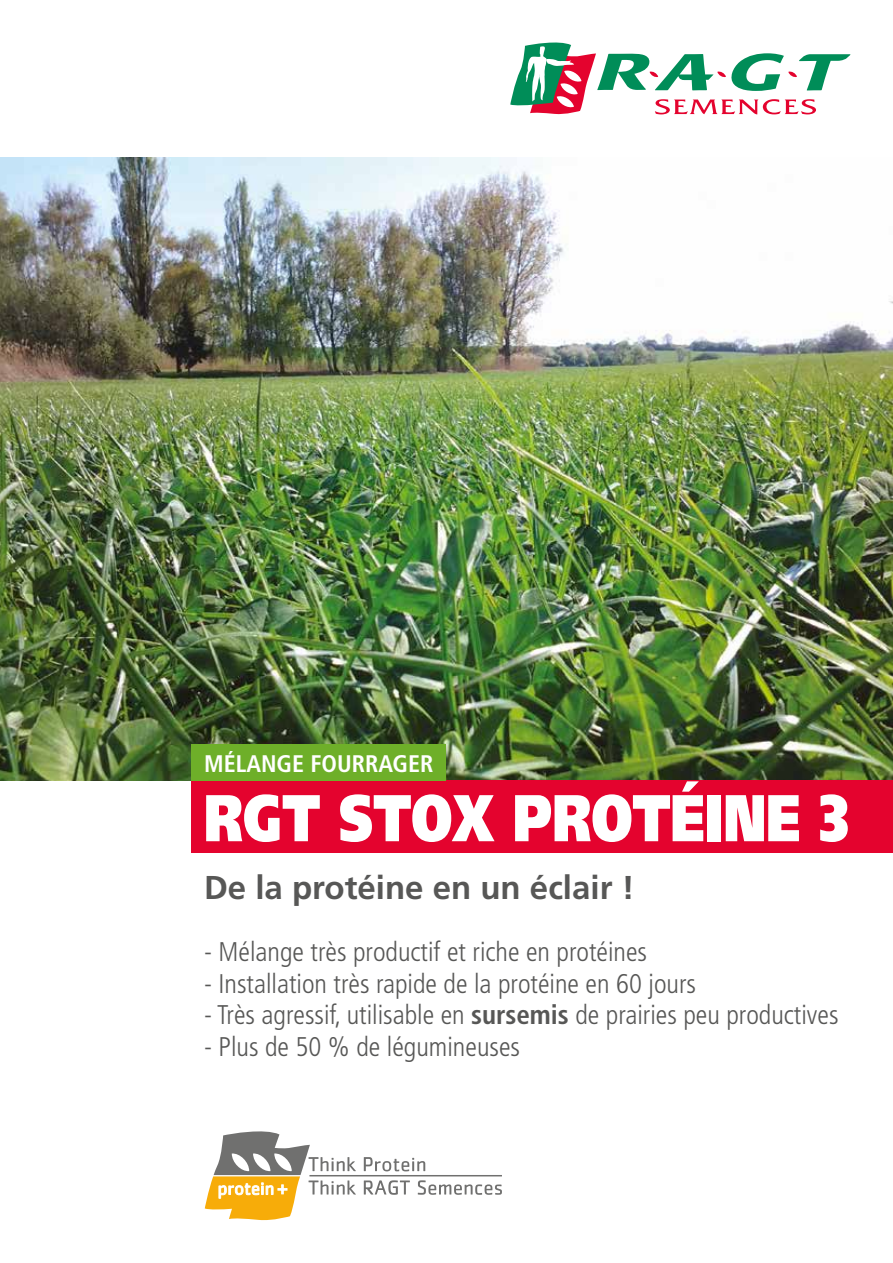
<style>
.page{position:relative;width:893px;height:1263px;background:#fff}
.page>*{position:absolute;margin:0;border:0;box-sizing:border-box;transform-origin:0 0}
.t1{font:900 66px "Frutiger LT Std";color:#fff;scale:.76 1}
.t2{font:700 33px "Frutiger LT Std";color:#575756}
.t3{font:300 condensed 27px "Frutiger LT Std";color:#575756}
.t4{font:700 condensed 24px "Frutiger LT Std";color:#fff}
.s1{font-weight:700}
</style>
<div class="page">
<svg style="left:510px;top:43px;width:340px;height:72px"></svg>
<img style="left:0;top:157px;width:893px;height:623px">
<div style="left:191px;top:780px;width:702px;height:73px;background:#e4032e"></div>
<div style="left:191px;top:744px;width:255px;height:36px;background:#6eaf29"></div>
<svg style="left:364px;top:1157px;width:61px;height:14px"></svg>
<hr style="left:309px;top:1175px;width:193px;height:1px;background:#70706f">
<svg style="left:205px;top:1131px;width:151px;height:89px"></svg>
<svg style="left:364px;top:1180px;width:46px;height:15px"></svg>
<svg style="left:418px;top:1180px;width:84px;height:15px"></svg>
<p class="t4" style="left:204px;top:749px;width:231px">MÉLANGE FOURRAGER</p>
<h1 class="t1" style="left:204px;top:778px;width:850px">RGT STOX PROTÉINE 3</h1>
<p class="t2" style="left:204px;top:868px;width:432px">De la protéine en un éclair !</p>
<p class="t3" style="left:204px;top:937px;width:444px">- Mélange très productif et riche en protéines</p>
<p class="t3" style="left:204px;top:968px;width:493px">- Installation très rapide de la protéine en 60 jours</p>
<p class="t3" style="left:204px;top:1000px;width:636px">- Très agressif, utilisable en <span class="s1">sursemis</span> de prairies peu productives</p>
<p class="t3" style="left:204px;top:1031px;width:317px">- Plus de 50 % de légumineuses</p>
</div>
